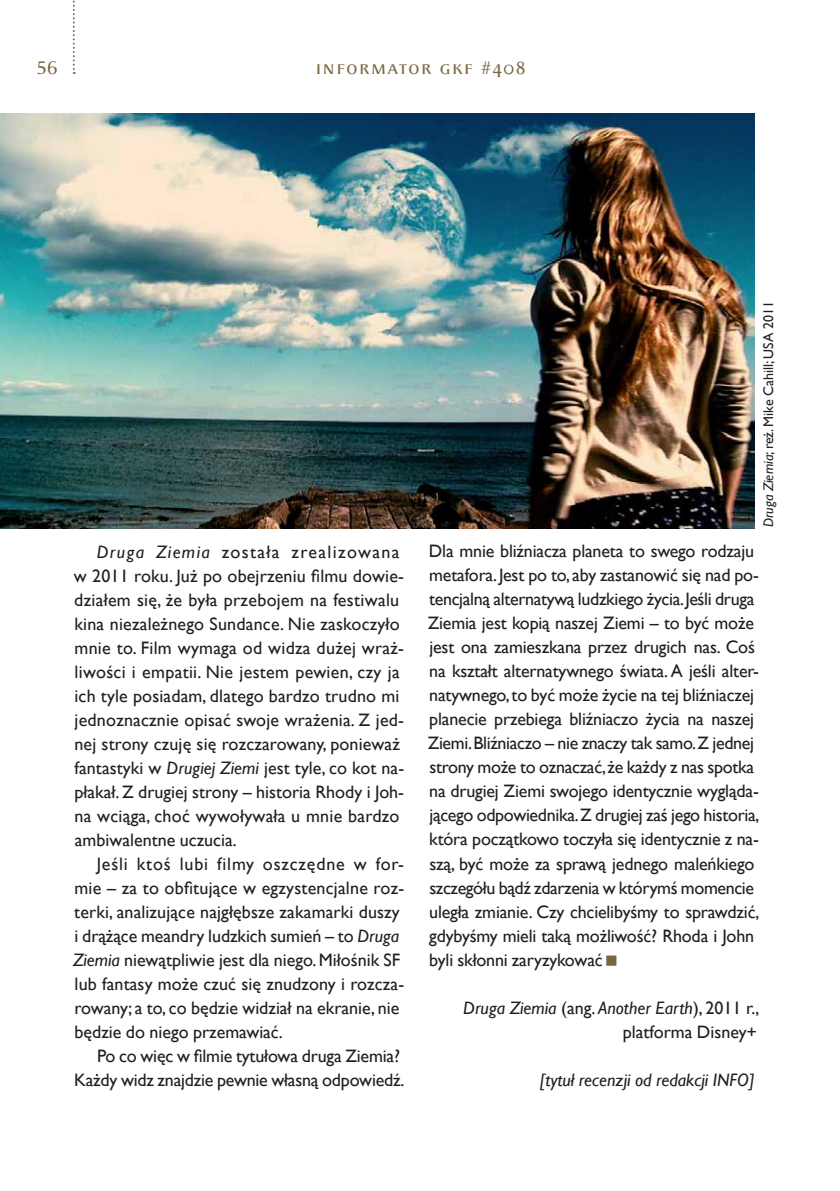
<style>
.page{position:relative;width:840px;height:1191px;background:#fff}
.page>*{position:absolute;margin:0;border:0;box-sizing:border-box;transform-origin:0 0}
.t1{font:20px "Apolonia TT";letter-spacing:.05em;color:#78663f}
.t2{font:18px/24px "Gill Sans";letter-spacing:-.01em;color:#231f20}
.t3{font:18px/24px "Gill Sans";letter-spacing:.01em;color:#231f20}
.t4{font:italic 18px "Gill Sans";color:#231f20}
.t5{font:14px "Gill Sans";color:#231f20}
.s1{font-style:italic}
</style>
<div class="page">
<svg style="left:73px;top:0;width:2px;height:74px"></svg>
<img style="left:0;top:113px;width:754px;height:415px">
<p class="t1" style="left:37px;top:55px;width:23px">56</p>
<p class="t1" style="left:315px;top:55px;width:212px">informator gkf #408</p>
<p class="t5" style="left:759px;top:527px;width:228px;rotate:-90deg"><span class="s1">Druga Ziemia</span>; reż. Mike Cahill; USA 2011</p>
<p class="t3" style="left:74px;top:540px;width:331px;text-indent:23px"><span class="s1">Druga Ziemia</span> została zrealizowana w 2011 roku. Już po obejrzeniu filmu dowie&shy;działem się, że była przebojem na festiwalu kina niezależnego Sundance. Nie zaskoczyło mnie to. Film wymaga od widza dużej wraż&shy;liwości i empatii. Nie jestem pewien, czy ja ich tyle posiadam, dlatego bardzo trudno mi jednoznacznie opisać swoje wrażenia. Z jed&shy;nej strony czuję się rozczarowany, ponieważ fantastyki w <span class="s1">Drugiej Ziemi</span> jest tyle, co kot na&shy;płakał. Z drugiej strony – historia Rhody i Joh&shy;na wciąga, choć wywoływała u mnie bardzo ambiwalentne uczucia.</p>
<p class="t2" style="left:73px;top:852px;width:332px;text-indent:24px">Jeśli ktoś lubi filmy oszczędne w for&shy;mie – za to obfitujące w egzystencjalne roz&shy;terki, analizujące najgłębsze zakamarki duszy i drążące meandry ludzkich sumień – to <span class="s1">Druga Ziemia</span> niewątpliwie jest dla niego. Miłośnik SF lub fantasy może czuć się znudzony i rozcza&shy;rowany; a to, co będzie widział na ekranie, nie będzie do niego przemawiać.</p>
<p class="t2" style="left:74px;top:1044px;width:331px;text-align:right">Po co więc w filmie tytułowa druga Ziemia?<br>Każdy widz znajdzie pewnie własną odpowiedź.</p>
<p class="t2" style="left:427px;top:540px;width:333px">Dla mnie bliźniacza planeta to swego rodzaju metafora. Jest po to, aby zastanowić się nad po&shy;tencjalną alternatywą ludzkiego życia. Jeśli druga Ziemia jest kopią naszej Ziemi – to być może jest ona zamieszkana przez drugich nas. Coś na kształt alternatywnego świata. A jeśli alter&shy;natywnego, to być może życie na tej bliźniaczej planecie przebiega bliźniaczo życia na naszej Ziemi. Bliźniaczo – nie znaczy tak samo. Z jednej strony może to oznaczać, że każdy z nas spotka na drugiej Ziemi swojego identycznie wygląda&shy;jącego odpowiednika. Z drugiej zaś jego historia, która początkowo toczyła się identycznie z na&shy;szą, być może za sprawą jednego maleńkiego szczegółu bądź zdarzenia w którymś momencie uległa zmianie. Czy chcielibyśmy to sprawdzić, gdybyśmy mieli taką możliwość? Rhoda i John byli skłonni zaryzykować</p>
<p class="t2" style="left:463px;top:995px;width:297px;text-align:right"><span class="s1">Druga Ziemia</span> (ang. <span class="s1">Another Earth</span>), 2011 r., platforma Disney+</p>
<p class="t4" style="left:539px;top:1069px;width:216px">[tytuł recenzji od redakcji INFO]</p>
</div>
